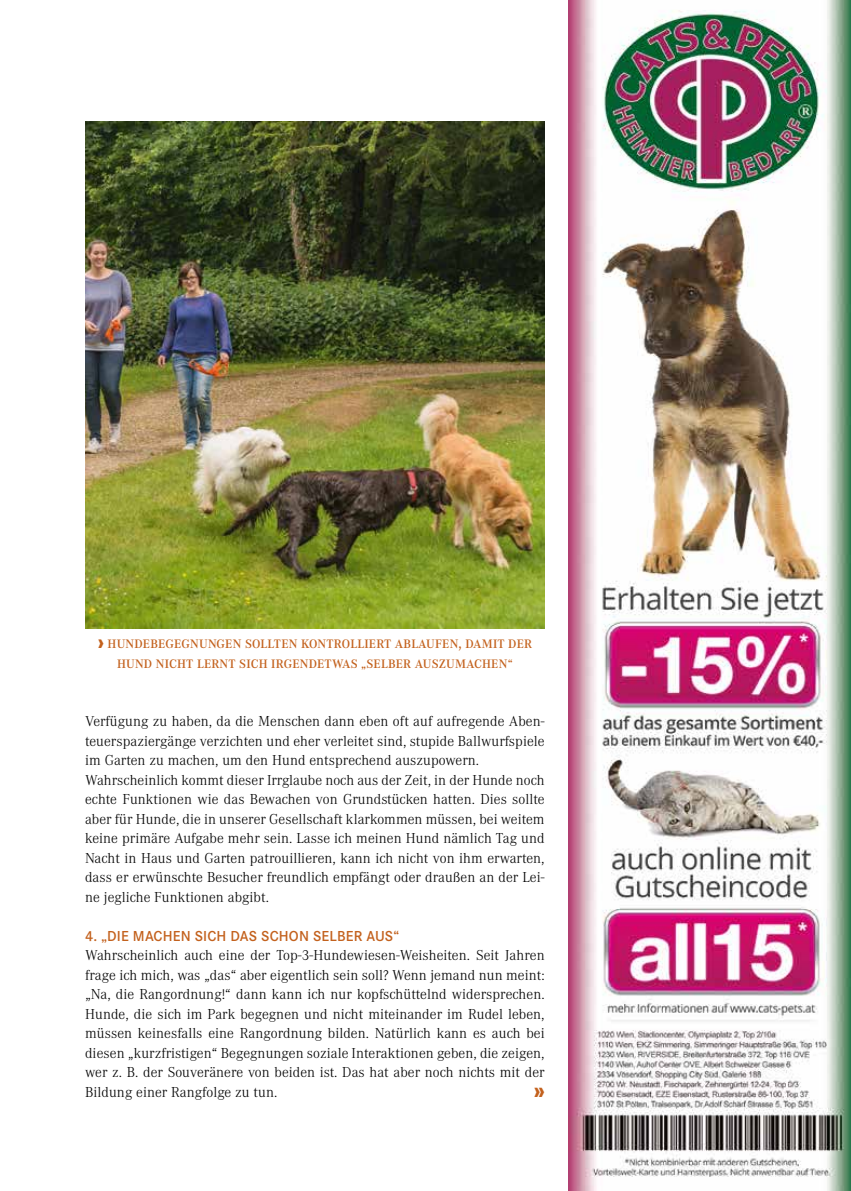
<style>
.page{position:relative;width:851px;height:1191px;background:#fff}
.page>*{position:absolute;margin:0;border:0;box-sizing:border-box;transform-origin:0 0}
.t1{font:800 19.5px "Corporate S";color:#c3611d}
.t2{font:300 15px/19.5px "Corporate A";letter-spacing:.005em;color:#000}
.t3{font:600 15px "Corporate S";letter-spacing:.01em;color:#c3611d}
.t4{font:600 12.75px/19.5px "Corporate A";letter-spacing:.015em;color:#c3611d;text-align:center}
.s1{font-family:"Corporate S";font-weight:800;font-size:18px}
</style>
<div class="page">
<img style="left:568px;top:0;width:282px;height:1190px">
<img style="left:85px;top:122px;width:459px;height:507px">
<p class="t4" style="left:98px;top:634px;width:436px"><span class="s1">›</span> HUNDEBEGEGNUNGEN SOLLTEN KONTROLLIERT ABLAUFEN, DAMIT DER<br>HUND NICHT LERNT SICH IRGENDETWAS „SELBER AUSZUMACHEN“</p>
<p class="t2" style="left:85px;top:712px;width:461px">Verfügung zu haben, da die Menschen dann eben oft auf aufregende Aben&shy;teuerspaziergänge verzichten und eher verleitet sind, stupide Ballwurfspiele im Garten zu machen, um den Hund entsprechend auszupowern.<br>Wahrscheinlich kommt dieser Irrglaube noch aus der Zeit, in der Hunde noch echte Funktionen wie das Bewachen von Grundstücken hatten. Dies sollte aber für Hunde, die in unserer Gesellschaft klarkommen müssen, bei weitem keine primäre Aufgabe mehr sein. Lasse ich meinen Hund nämlich Tag und Nacht in Haus und Garten patrouillieren, kann ich nicht von ihm erwarten, dass er erwünschte Besucher freundlich empfängt oder draußen an der Lei&shy;ne jegliche Funktionen abgibt.</p>
<p class="t3" style="left:85px;top:927px;width:315px">4. „DIE MACHEN SICH DAS SCHON SELBER AUS“</p>
<p class="t2" style="left:85px;top:946px;width:461px;text-align:justify">Wahrscheinlich auch eine der Top-3-Hundewiesen-Weisheiten. Seit Jahren frage ich mich, was „das“ aber eigentlich sein soll? Wenn jemand nun meint: „Na, die Rangordnung!“ dann kann ich nur kopfschüttelnd widersprechen.<br>Hunde, die sich im Park begegnen und nicht miteinander im Rudel leben, müssen keinesfalls eine Rangordnung bilden. Natürlich kann es auch bei diesen „kurzfristigen“ Begegnungen soziale Interaktionen geben, die zeigen, wer z. B. der Souveränere von beiden ist. Das hat aber noch nichts mit der Bildung einer Rangfolge zu tun.</p>
<h1 class="t1" style="left:533px;top:1078px;width:13px">»</h1>
</div>
